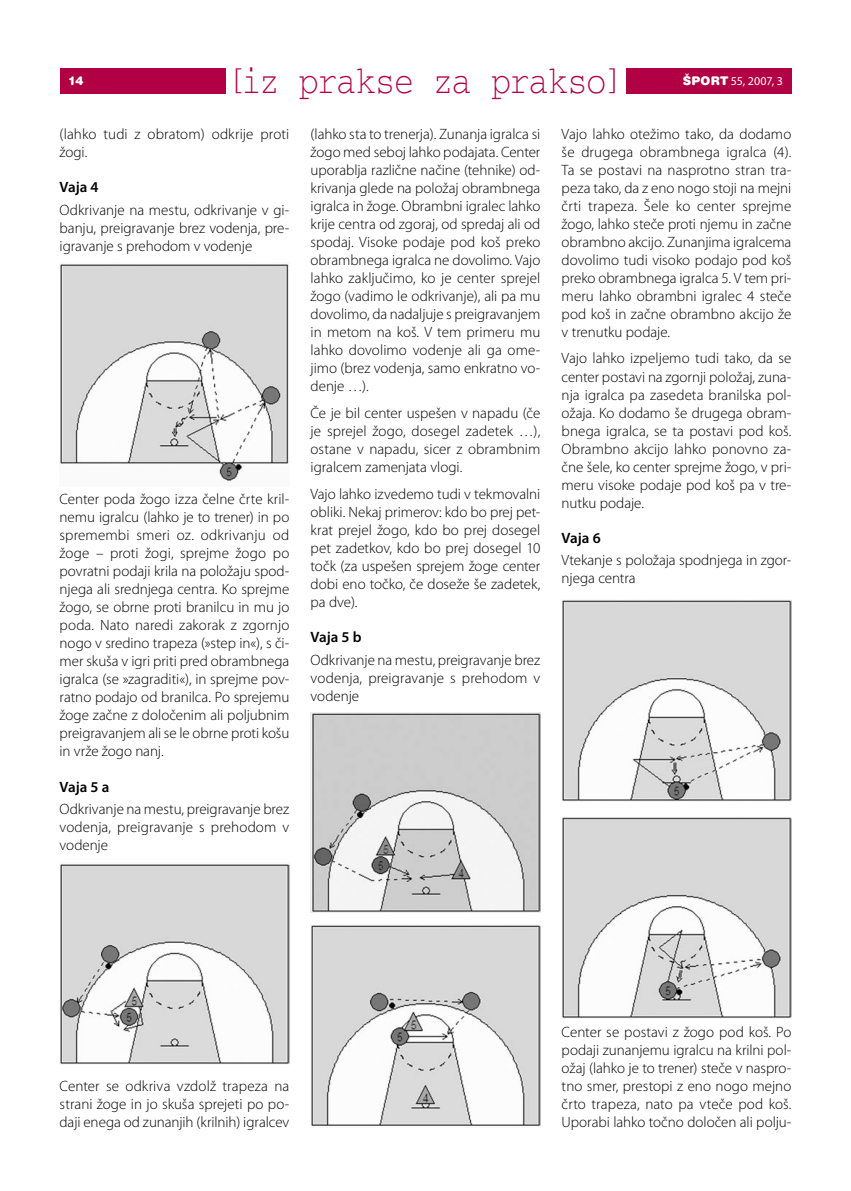
<style>
.page{position:relative;width:851px;height:1191px;background:#fff}
.page>*{position:absolute;margin:0;border:0;box-sizing:border-box;transform-origin:0 0}
._40_ziva_pagina{font:39px "Courier MEE Ligh";letter-spacing:-.025em;color:#b10044;scale:.85 1}
._05_osnovni_tekst{font:300 15px/18px "Myriad Pro";color:#000;text-align:justify}
._02b_pod_pod_naslov{font:600 15px "Myriad Pro";letter-spacing:-.005em;color:#000}
._40_ziva_pagina-2{font:12px "Myriad Pro";letter-spacing:-.01em;color:#fff}
._40_ziva_pagina-3{font:12px "Swiss 721 Black Rounded";color:#fff}
.s1{font-size:33px}
.s2{font-family:"Swiss 721 Black Rounded"}
</style>
<div class="page">
<div style="left:60px;top:68px;width:731px;height:26px;background:#b10044"></div>
<div style="left:225px;top:68px;width:400px;height:30px;background:#fff"></div>
<img style="left:60px;top:264px;width:229px;height:217px">
<img style="left:60px;top:864px;width:229px;height:200px">
<img style="left:310px;top:712px;width:230px;height:201px">
<img style="left:311px;top:925px;width:229px;height:202px">
<img style="left:562px;top:600px;width:229px;height:201px">
<img style="left:562px;top:817px;width:229px;height:201px">
<p class="_40_ziva_pagina-3" style="left:68px;top:73px;width:17px">14</p>
<p class="_40_ziva_pagina" style="left:225px;top:62px;width:471px"><span class="s1">[</span>iz prakse za prakso<span class="s1">]</span></p>
<p class="_40_ziva_pagina-2" style="left:683px;top:74px;width:101px"><span class="s2">ŠPORT</span> 55, 2007, 3</p>
<p class="_05_osnovni_tekst" style="left:60px;top:125px;width:231px">(lahko tudi z obratom) odkrije proti žogi.</p>
<p class="_02b_pod_pod_naslov" style="left:60px;top:179px;width:41px">Vaja 4</p>
<p class="_05_osnovni_tekst" style="left:60px;top:201px;width:231px">Odkrivanje na mestu, odkrivanje v gi&shy;banju, preigravanje brez vodenja, pre&shy;igravanje s prehodom v vodenje</p>
<p class="_05_osnovni_tekst" style="left:310px;top:125px;width:231px">(lahko sta to trenerja). Zunanja igralca si žogo med seboj lahko podajata. Center uporablja različne načine (tehnike) od&shy;krivanja glede na položaj obrambnega igralca in žoge. Obrambni igralec lahko krije centra od zgoraj, od spredaj ali od spodaj. Visoke podaje pod koš preko obrambnega igralca ne dovolimo. Vajo lahko zaključimo, ko je center sprejel žogo (vadimo le odkrivanje), ali pa mu dovolimo, da nadaljuje s preigravanjem in metom na koš. V tem primeru mu lahko dovolimo vodenje ali ga ome&shy;jimo (brez vodenja, samo enkratno vo&shy;denje …).</p>
<p class="_05_osnovni_tekst" style="left:310px;top:404px;width:231px">Če je bil center uspešen v napadu (če je sprejel žogo, dosegel zadetek …), ostane v napadu, sicer z obrambnim igralcem zamenjata vlogi.</p>
<p class="_05_osnovni_tekst" style="left:310px;top:485px;width:231px">Vajo lahko izvedemo tudi v tekmovalni obliki. Nekaj primerov: kdo bo prej pet&shy;krat prejel žogo, kdo bo prej dosegel pet zadetkov, kdo bo prej dosegel 10 točk (za uspešen sprejem žoge center dobi eno točko, če doseže še zadetek, pa dve).</p>
<p class="_02b_pod_pod_naslov" style="left:310px;top:628px;width:52px">Vaja 5 b</p>
<p class="_05_osnovni_tekst" style="left:310px;top:651px;width:231px">Odkrivanje na mestu, preigravanje brez vodenja, preigravanje s prehodom v vodenje</p>
<p class="_05_osnovni_tekst" style="left:561px;top:125px;width:231px">Vajo lahko otežimo tako, da dodamo še drugega obrambnega igralca (4).<br>Ta se postavi na nasprotno stran tra&shy;peza tako, da z eno nogo stoji na mejni črti trapeza. Šele ko center sprejme žogo, lahko steče proti njemu in začne obrambno akcijo. Zunanjima igralcema dovolimo tudi visoko podajo pod koš preko obrambnega igralca 5. V tem pri&shy;meru lahko obrambni igralec 4 steče pod koš in začne obrambno akcijo že v trenutku podaje.</p>
<p class="_05_osnovni_tekst" style="left:561px;top:350px;width:231px">Vajo lahko izpeljemo tudi tako, da se center postavi na zgornji položaj, zuna&shy;nja igralca pa zasedeta branilska pol&shy;ožaja. Ko dodamo še drugega obram&shy;bnega igralca, se ta postavi pod koš.<br>Obrambno akcijo lahko ponovno za&shy;čne šele, ko center sprejme žogo, v pri&shy;meru visoke podaje pod koš pa v tre&shy;nutku podaje.</p>
<p class="_02b_pod_pod_naslov" style="left:561px;top:529px;width:41px">Vaja 6</p>
<p class="_05_osnovni_tekst" style="left:561px;top:551px;width:231px">Vtekanje s položaja spodnjega in zgor&shy;njega centra</p>
<p class="_05_osnovni_tekst" style="left:60px;top:490px;width:231px">Center poda žogo izza čelne črte kril&shy;nemu igralcu (lahko je to trener) in po spremembi smeri oz. odkrivanju od žoge – proti žogi, sprejme žogo po povratni podaji krila na položaju spod&shy;njega ali srednjega centra. Ko sprejme žogo, se obrne proti branilcu in mu jo poda. Nato naredi zakorak z zgornjo nogo v sredino trapeza (»step in«), s či&shy;mer skuša v igri priti pred obrambnega igralca (se »zagraditi«), in sprejme pov&shy;ratno podajo od branilca. Po sprejemu žoge začne z določenim ali poljubnim preigravanjem ali se le obrne proti košu in vrže žogo nanj.</p>
<p class="_02b_pod_pod_naslov" style="left:60px;top:778px;width:51px">Vaja 5 a</p>
<p class="_05_osnovni_tekst" style="left:60px;top:800px;width:231px">Odkrivanje na mestu, preigravanje brez vodenja, preigravanje s prehodom v vodenje</p>
<p class="_05_osnovni_tekst" style="left:60px;top:1077px;width:231px">Center se odkriva vzdolž trapeza na strani žoge in jo skuša sprejeti po po&shy;daji enega od zunanjih (krilnih) igralcev</p>
<p class="_05_osnovni_tekst" style="left:561px;top:1023px;width:231px">Center se postavi z žogo pod koš. Po podaji zunanjemu igralcu na krilni pol&shy;ožaj (lahko je to trener) steče v naspro&shy;tno smer, prestopi z eno nogo mejno črto trapeza, nato pa vteče pod koš.<br>Uporabi lahko točno določen ali polju-</p>
</div>
